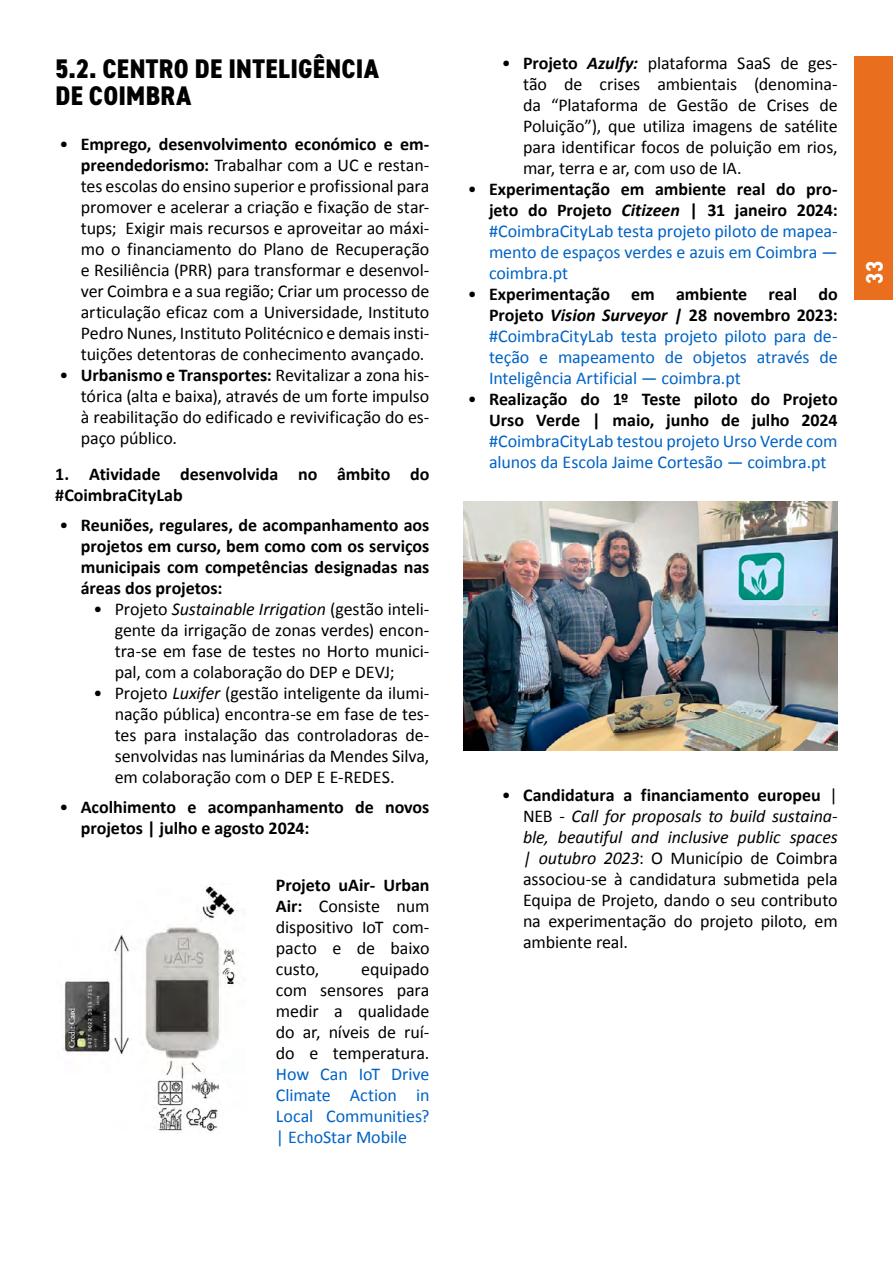
<style>
.page{position:relative;width:893px;height:1263px;background:#fff}
.page>*{position:absolute;margin:0;border:0;box-sizing:border-box;transform-origin:0 0}
.T3{font:800 condensed 27px/27px "DIN2014";letter-spacing:.01em;color:#000}
.t1{font:700 condensed 24px "DIN2014";color:#fff}
.TEXTO_SEM_ESPAÇO{font:18px/21px "Calibri";letter-spacing:-.005em;color:#000;text-align:justify}
.t2{font:18px/21px "Calibri";letter-spacing:-.005em;color:#0063c5;text-align:justify}
.TEXTO_COM_ESPAÇO{font:700 18px/21px "Calibri";color:#000}
.s1{font-weight:700}
.s2{font-weight:400}
.s3{font-style:italic}
.s4{color:#0063c5}
.s5{font-weight:700;font-style:italic}
.s6{color:#000}
.s7{font-weight:700;color:#000}
.s8{font-weight:700;font-style:italic;color:#000}
</style>
<div class="page">
<div style="left:854px;top:57px;width:39px;height:243px;background:#e96e1d"></div>
<img style="left:62px;top:886px;width:175px;height:246px">
<img style="left:464px;top:501px;width:373px;height:249px">
<p class="T3" style="left:55px;top:55px;width:325px">5.2. CENTRO DE INTELIGÊNCIA<br>DE COIMBRA</p>
<p class="TEXTO_SEM_ESPAÇO" style="left:81px;top:134px;width:350px;text-indent:-21px">• <span class="s1">Emprego, desenvolvimento económico e em&shy;preendedorismo:</span> Trabalhar com a UC e restan&shy;tes escolas do ensino superior e profissional para promover e acelerar a criação e fixação de star&shy;tups; Exigir mais recursos e aproveitar ao máxi&shy;mo o financiamento do Plano de Recuperação e Resiliência (PRR) para transformar e desenvol&shy;ver Coimbra e a sua região; Criar um processo de articulação eficaz com a Universidade, Instituto Pedro Nunes, Instituto Politécnico e demais insti&shy;tuições detentoras de conhecimento avançado.</p>
<p class="TEXTO_SEM_ESPAÇO" style="left:81px;top:365px;width:350px;text-indent:-21px">• <span class="s1">Urbanismo e Transportes:</span> Revitalizar a zona his&shy;tórica (alta e baixa), através de um forte impulso à reabilitação do edificado e revivificação do es&shy;paço público.</p>
<p class="TEXTO_COM_ESPAÇO" style="left:55px;top:464px;width:376px">1. Atividade desenvolvida no âmbito do #CoimbraCityLab</p>
<p class="TEXTO_COM_ESPAÇO" style="left:81px;top:515px;width:350px;text-align:justify;text-indent:-21px"><span class="s2">•</span> Reuniões, regulares, de acompanhamento aos projetos em curso, bem como com os serviços municipais com competências designadas nas áreas dos projetos:</p>
<p class="TEXTO_SEM_ESPAÇO" style="left:115px;top:599px;width:316px;text-indent:-21px">• Projeto <span class="s3">Sustainable Irrigation</span> (gestão inteli&shy;gente da irrigação de zonas verdes) encon&shy;tra-se em fase de testes no Horto munici&shy;pal, com a colaboração do DEP e DEVJ;</p>
<p class="TEXTO_SEM_ESPAÇO" style="left:115px;top:683px;width:316px;text-indent:-21px">• Projeto <span class="s3">Luxifer</span> (gestão inteligente da ilumi&shy;nação pública) encontra-se em fase de tes&shy;tes para instalação das controladoras de&shy;senvolvidas nas luminárias da Mendes Silva, em colaboração com o DEP E E-REDES.</p>
<p class="TEXTO_COM_ESPAÇO" style="left:81px;top:797px;width:350px;text-indent:-21px"><span class="s2">•</span> Acolhimento e acompanhamento de novos projetos | julho e agosto 2024:</p>
<p class="TEXTO_SEM_ESPAÇO" style="left:276px;top:875px;width:155px"><span class="s1">Projeto uAir- Urban Air:</span> Consiste num dispositivo IoT com&shy;pacto e de baixo custo,</p>
<p class="TEXTO_SEM_ESPAÇO" style="left:276px;top:959px;width:155px;text-indent:85px">equipado com sensores para medir a qualidade do ar, níveis de ruí&shy;do e temperatura.<br><span class="s4">How Can IoT Drive Climate Action in Local Communities? | EchoStar Mobile</span></p>
<p class="TEXTO_SEM_ESPAÇO" style="left:523px;top:53px;width:316px;text-indent:-21px">• <span class="s1">Projeto</span> <span class="s5">Azulfy:</span> plataforma SaaS de ges&shy;tão de crises ambientais (denomina&shy;da “Plataforma de Gestão de Crises de Poluição”), que utiliza imagens de satélite para identificar focos de poluição em rios, mar, terra e ar, com uso de IA.</p>
<p class="t2" style="left:489px;top:179px;width:350px;text-indent:-21px"><span class="s6">•</span> <span class="s7">Experimentação em ambiente real do pro&shy;jeto do Projeto</span> <span class="s8">Citizeen</span> <span class="s7">| 31 janeiro 2024: </span>#CoimbraCityLab testa projeto piloto de mapea&shy;mento de espaços verdes e azuis em Coimbra — coimbra.pt</p>
<p class="t2" style="left:489px;top:284px;width:350px;text-indent:-21px"><span class="s6">•</span> <span class="s7">Experimentação em ambiente real do Projeto</span> <span class="s8">Vision Surveyor |</span> <span class="s7">28 novembro 2023: </span>#CoimbraCityLab testa projeto piloto para de&shy;teção e mapeamento de objetos através de Inteligência Artificial — coimbra.pt</p>
<p class="t2" style="left:489px;top:389px;width:350px;text-indent:-21px"><span class="s6">•</span> <span class="s7">Realização do 1º Teste piloto do Projeto Urso Verde | maio, junho de julho 2024 </span>#CoimbraCityLab testou projeto Urso Verde com alunos da Escola Jaime Cortesão — coimbra.pt</p>
<h2 class="t1" style="left:859px;top:284px;width:24px;rotate:-90deg">33</h2>
<p class="TEXTO_SEM_ESPAÇO" style="left:523px;top:785px;width:316px;text-indent:-21px">• <span class="s1">Candidatura a financiamento europeu</span> | NEB - <span class="s3">Call for proposals to build sustaina&shy;ble, beautiful and inclusive public spaces | outubro 2023</span>: O Município de Coimbra associou-se à candidatura submetida pela Equipa de Projeto, dando o seu contributo na experimentação do projeto piloto, em ambiente real.</p>
</div>
